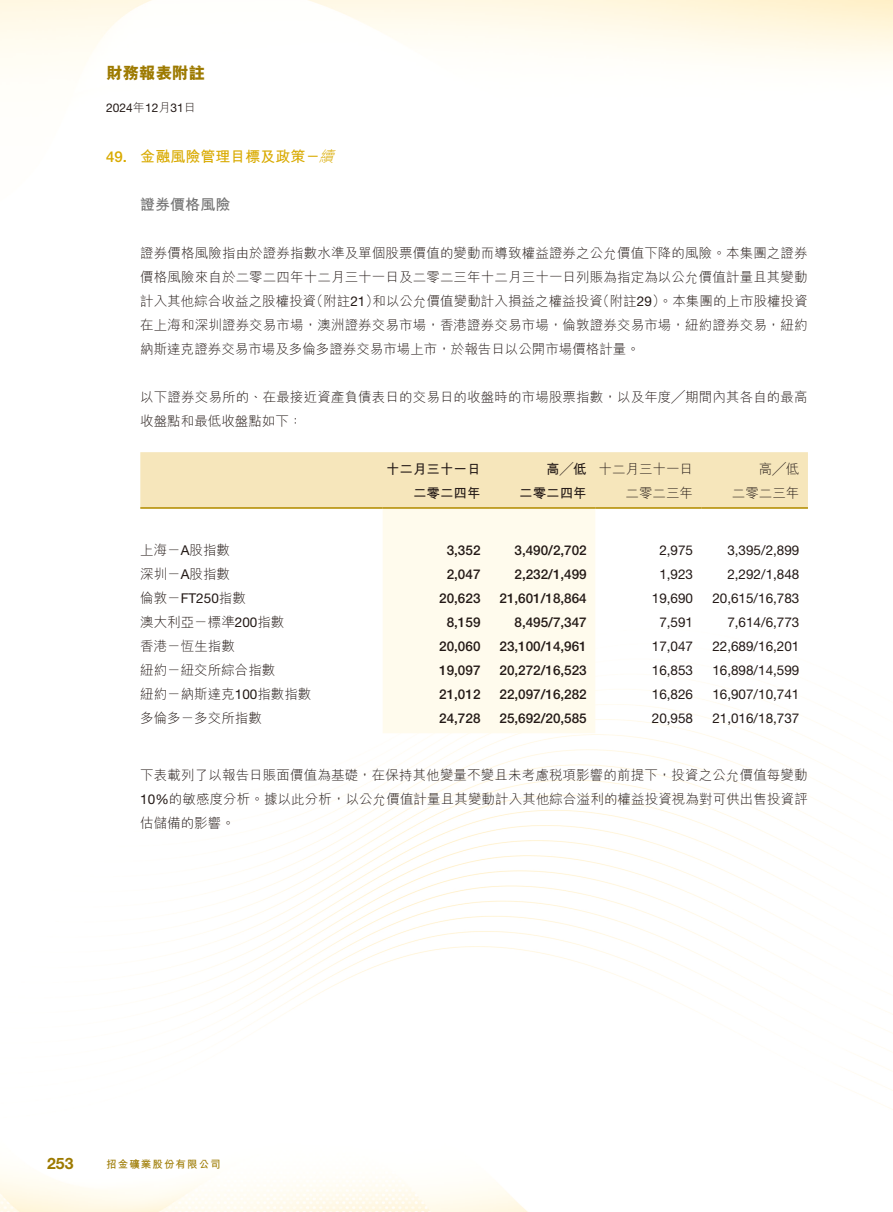
<style>
.page{position:relative;width:893px;height:1212px;background:#fff}
.page>*{position:absolute;margin:0;border:0;box-sizing:border-box;transform-origin:0 0}
.t1{font:800 16.5px "M Hei HK";color:#9d7a00}
.t2{font:700 15.75px "Helvetica Neue LT Std";color:#9d7a00}
.t3{font:700 15px "M Hei HK";color:#d9aa00}
.t4{font:700 15px "M Hei HK";color:#727272}
.t5{font:500 15px "Helvetica Neue LT Std";color:#d9aa00}
.t6{font:300 13.5px/24px "M Hei HK";letter-spacing:.01em;color:#231916}
.t7{font:13.5px "Helvetica Neue LT Std";color:#231916}
.t8{font:500 13.5px "Helvetica Neue LT Std";color:#231916}
.t9{font:700 13.5px "M Hei HK";color:#231916}
.t10{font:12px "Helvetica Neue LT Std";color:#231916}
.t11{font:700 10.5px "M Hei HK";letter-spacing:.1em;color:#9d7a00}
.s1{font-family:"M Hei HK";font-weight:300}
.s2{font-weight:300;font-style:italic}
.s3{font-family:"Helvetica Neue LT Std";font-weight:400}
</style>
<div class="page">
<img style="left:0;top:0;width:893px;height:1212px">
<div style="left:140px;top:452px;width:668px;height:55px;background:#f6e6bb"></div>
<div style="left:383px;top:509px;width:212px;height:224px;background:#fffbed"></div>
<hr style="left:140px;top:507px;width:243px;height:2px;background:#b28c00">
<hr style="left:383px;top:507px;width:106px;height:2px;background:#b28c00">
<hr style="left:489px;top:507px;width:106px;height:2px;background:#b28c00">
<hr style="left:595px;top:507px;width:107px;height:2px;background:#b28c00">
<hr style="left:702px;top:507px;width:106px;height:2px;background:#b28c00">
<p class="t1" style="left:106px;top:61px;width:100px">財務報表附註</p>
<p class="t10" style="left:106px;top:100px;width:91px">2024<span class="s1">年</span>12<span class="s1">月</span>31<span class="s1">日</span></p>
<p class="t5" style="left:106px;top:148px;width:22px">49.</p>
<p class="t3" style="left:140px;top:146px;width:200px">金融風險管理目標及政策－<span class="s2">續</span></p>
<p class="t4" style="left:140px;top:194px;width:92px">證券價格風險</p>
<p class="t6" style="left:140px;top:241px;width:669px;text-align:right">證券價格風險指由於證券指數水準及單個股票價值的變動而導致權益證券之公允價值下降的風險。本集團之證券價格風險來自於二零二四年十二月三十一日及二零二三年十二月三十一日列賬為指定為以公允價值計量且其變動（附註<span class="s3">29</span>）。本集團的上市股權投資</p>
<p class="t6" style="left:310px;top:289px;width:71px">（附註<span class="s3">21</span>）</p>
<p class="t6" style="left:372px;top:289px;width:232px">和以公允價值變動計入損益之權益投資</p>
<p class="t6" style="left:140px;top:289px;width:669px">計入其他綜合收益之股權投資<br>在上海和深圳證券交易市場，澳洲證券交易市場，香港證券交易市場，倫敦證券交易市場，紐約證券交易，紐約納斯達克證券交易市場及多倫多證券交易市場上市，於報告日以公開市場價格計量。</p>
<p class="t6" style="left:140px;top:385px;width:669px">以下證券交易所的、在最接近資產負債表日的交易日的收盤時的市場股票指數，以及年度╱期間內其各自的最高收盤點和最低收盤點如下：</p>
<p class="t6" style="left:759px;top:457px;width:42px">高╱低</p>
<p class="t9" style="left:546px;top:460px;width:42px">高╱低</p>
<p class="t6" style="left:599px;top:457px;width:96px">十二月三十一日</p>
<p class="t9" style="left:386px;top:460px;width:96px">十二月三十一日</p>
<p class="t9" style="left:413px;top:484px;width:69px">二零二四年</p>
<p class="t9" style="left:519px;top:484px;width:69px">二零二四年</p>
<p class="t6" style="left:626px;top:481px;width:69px">二零二三年</p>
<p class="t6" style="left:732px;top:481px;width:69px">二零二三年</p>
<p class="t6" style="left:140px;top:537px;width:91px">上海－<span class="s3">A</span>股指數</p>
<p class="t8" style="left:447px;top:542px;width:35px">3,352</p>
<p class="t8" style="left:514px;top:542px;width:74px">3,490/2,702</p>
<p class="t7" style="left:659px;top:542px;width:35px">2,975</p>
<p class="t7" style="left:727px;top:542px;width:74px">3,395/2,899</p>
<p class="t6" style="left:140px;top:561px;width:91px">深圳－<span class="s3">A</span>股指數</p>
<p class="t8" style="left:447px;top:566px;width:35px">2,047</p>
<p class="t8" style="left:514px;top:566px;width:74px">2,232/1,499</p>
<p class="t7" style="left:659px;top:566px;width:35px">1,923</p>
<p class="t7" style="left:727px;top:566px;width:74px">2,292/1,848</p>
<p class="t6" style="left:140px;top:585px;width:107px">倫敦－<span class="s3">FT250</span>指數</p>
<p class="t8" style="left:439px;top:590px;width:43px">20,623</p>
<p class="t8" style="left:499px;top:590px;width:89px">21,601/18,864</p>
<p class="t7" style="left:652px;top:590px;width:43px">19,690</p>
<p class="t7" style="left:712px;top:590px;width:89px">20,615/16,783</p>
<p class="t6" style="left:140px;top:609px;width:146px">澳大利亞－標準<span class="s3">200</span>指數</p>
<p class="t8" style="left:447px;top:614px;width:35px">8,159</p>
<p class="t8" style="left:514px;top:614px;width:74px">8,495/7,347</p>
<p class="t7" style="left:659px;top:614px;width:35px">7,591</p>
<p class="t7" style="left:727px;top:614px;width:74px">7,614/6,773</p>
<p class="t6" style="left:140px;top:633px;width:96px">香港－恆生指數</p>
<p class="t8" style="left:439px;top:638px;width:43px">20,060</p>
<p class="t8" style="left:499px;top:638px;width:89px">23,100/14,961</p>
<p class="t7" style="left:652px;top:638px;width:43px">17,047</p>
<p class="t7" style="left:712px;top:638px;width:89px">22,689/16,201</p>
<p class="t6" style="left:140px;top:657px;width:136px">紐約－紐交所綜合指數</p>
<p class="t8" style="left:439px;top:662px;width:43px">19,097</p>
<p class="t8" style="left:499px;top:662px;width:89px">20,272/16,523</p>
<p class="t7" style="left:652px;top:662px;width:43px">16,853</p>
<p class="t7" style="left:712px;top:662px;width:89px">16,898/14,599</p>
<p class="t6" style="left:140px;top:681px;width:173px">紐約－納斯達克<span class="s3">100</span>指數指數</p>
<p class="t8" style="left:439px;top:686px;width:43px">21,012</p>
<p class="t8" style="left:499px;top:686px;width:89px">22,097/16,282</p>
<p class="t7" style="left:652px;top:686px;width:43px">16,826</p>
<p class="t7" style="left:712px;top:686px;width:89px">16,907/10,741</p>
<p class="t6" style="left:140px;top:705px;width:123px">多倫多－多交所指數</p>
<p class="t8" style="left:439px;top:710px;width:43px">24,728</p>
<p class="t8" style="left:499px;top:710px;width:89px">25,692/20,585</p>
<p class="t7" style="left:652px;top:710px;width:43px">20,958</p>
<p class="t7" style="left:712px;top:710px;width:89px">21,016/18,737</p>
<p class="t6" style="left:140px;top:762px;width:669px;text-align:justify">下表載列了以報告日賬面價值為基礎，在保持其他變量不變且未考慮稅項影響的前提下，投資之公允價值每變動<span class="s3">10%</span>的敏感度分析。據以此分析，以公允價值計量且其變動計入其他綜合溢利的權益投資視為對可供出售投資評估儲備的影響。</p>
<p class="t2" style="left:47px;top:1153px;width:28px">253</p>
<p class="t11" style="left:106px;top:1157px;width:116px">招金礦業股份有限公司</p>
</div>
